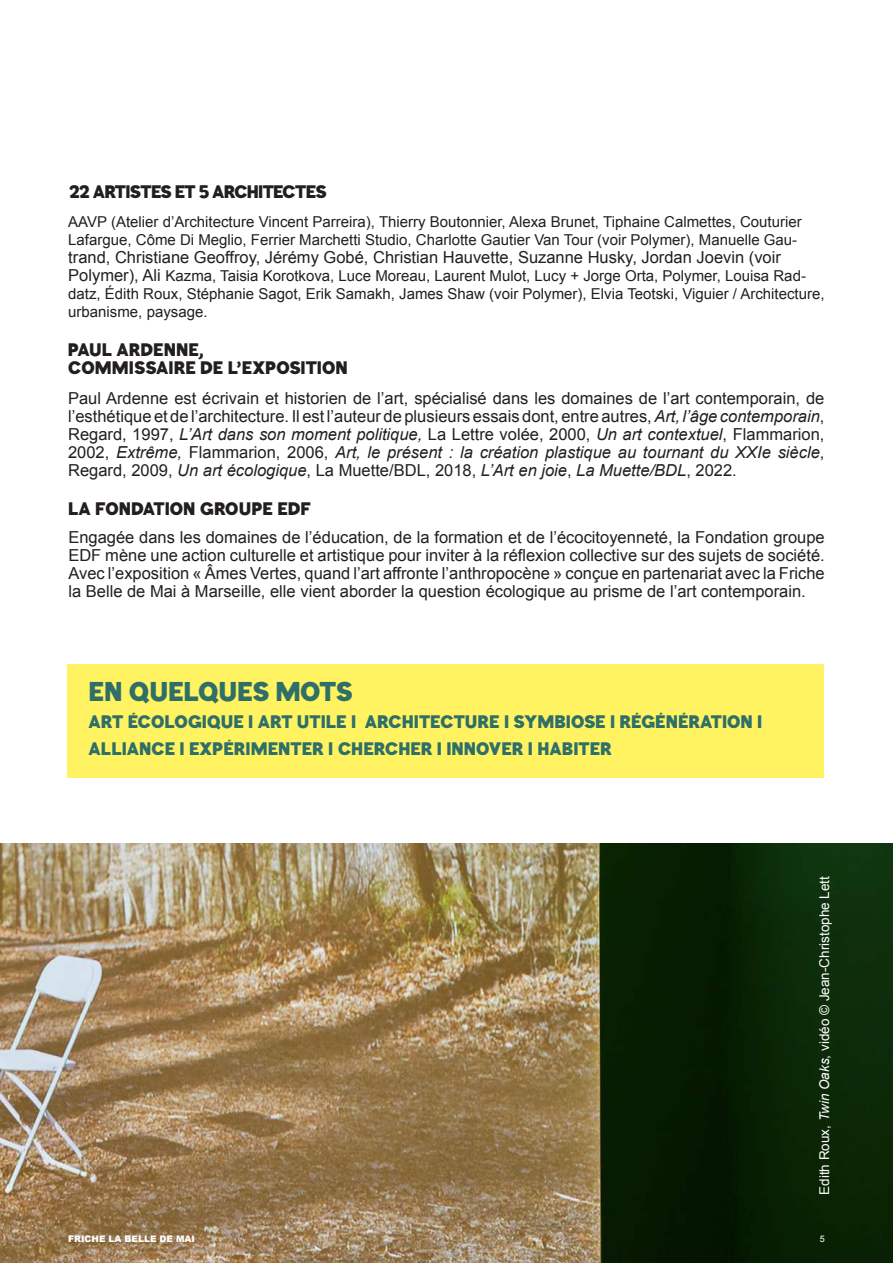
<style>
.page{position:relative;width:893px;height:1263px;background:#fff}
.page>*{position:absolute;margin:0;border:0;box-sizing:border-box;transform-origin:0 0}
.t1{font:27px "Friche";letter-spacing:-.01em;color:#306f67}
.t2{font:18px/27px "Friche";color:#306f67}
.t3{font:18px/18px "Friche";color:#231f20}
.t4{font:18px "Friche";letter-spacing:-.04em;color:#231f20}
.t5{font:18px "Friche";letter-spacing:-.02em;color:#231f20}
.t6{font:16.5px/18px "Arial";color:#231f20;text-align:justify}
.t7{font:15px/18px "Arial";color:#231f20}
.t8{font:13.5px "Arial";color:#fff}
.t9{font:900 9px "Arial";color:#fff}
.t10{font:9px "Arial";color:#fff}
.s1{font-size:16.5px}
.s2{font-style:italic}
</style>
<div class="page">
<img style="left:1px;top:844px;width:892px;height:419px">
<div style="left:67px;top:664px;width:757px;height:113px;background:#fff361"></div>
<p class="t4" style="left:69px;top:182px;width:259px">22 ARTISTES ET 5 ARCHITECTES</p>
<p class="t7" style="left:68px;top:213px;width:735px">AAVP (Atelier d’Architecture Vincent Parreira), Thierry Boutonnier, Alexa Brunet, Tiphaine Calmettes, Couturier<br>Lafargue, Côme Di Meglio, Ferrier Marchetti Studio, Charlotte Gautier Van Tour (voir Polymer), Manuelle Gau-</p>
<p class="t6" style="left:68px;top:248px;width:714px">trand, Christiane Geoffroy, Jérémy Gobé, Christian Hauvette, Suzanne Husky, Jordan Joevin (voir</p>
<p class="t7" style="left:68px;top:267px;width:758px"><span class="s1">Polymer), Ali</span> Kazma, Taisia Korotkova, Luce Moreau, Laurent Mulot, Lucy + Jorge Orta, Polymer, Louisa Rad&shy;datz, Édith Roux, Stéphanie Sagot, Erik Samakh, James Shaw (voir Polymer), Elvia Teotski, Viguier / Architecture, urbanisme, paysage.</p>
<p class="t3" style="left:68px;top:341px;width:281px">PAUL ARDENNE,<br>COMMISSAIRE DE L’EXPOSITION</p>
<p class="t6" style="left:68px;top:389px;width:758px">Paul Ardenne est écrivain et historien de l’art, spécialisé dans les domaines de l’art contemporain, de l’esthétique et de l’architecture. Il est l’auteur de plusieurs essais dont, entre autres, <span class="s2">Art, l’âge contemporain</span>, Regard, 1997, <span class="s2">L’Art dans son moment politique,</span> La Lettre volée, 2000, <span class="s2">Un art contextuel</span>, Flammarion, 2002, <span class="s2">Extrême,</span> Flammarion, 2006, <span class="s2">Art, le présent : la création plastique au tournant du XXIe siècle</span>, Regard, 2009, <span class="s2">Un art écologique</span>, La Muette/BDL, 2018, <span class="s2">L’Art en joie</span>, <span class="s2">La Muette/BDL</span>, 2022.</p>
<p class="t5" style="left:68px;top:499px;width:245px">LA FONDATION GROUPE EDF</p>
<p class="t6" style="left:68px;top:529px;width:758px">Engagée dans les domaines de l’éducation, de la formation et de l’écocitoyenneté, la Fondation groupe EDF mène une action culturelle et artistique pour inviter à la réflexion collective sur des sujets de société.<br>Avec l’exposition « Âmes Vertes, quand l’art affronte l’anthropocène » conçue en partenariat avec la Friche la Belle de Mai à Marseille, elle vient aborder la question écologique au prisme de l’art contemporain.</p>
<h1 class="t1" style="left:89px;top:677px;width:266px">EN QUELQUES MOTS</h1>
<p class="t2" style="left:89px;top:709px;width:675px">ART ÉCOLOGIQUE I ART UTILE I ARCHITECTURE I SYMBIOSE I RÉGÉNÉRATION I<br>ALLIANCE I EXPÉRIMENTER I CHERCHER I INNOVER I HABITER</p>
<p class="t8" style="left:816px;top:1195px;width:320px;rotate:-90deg">Edith Roux, <span class="s2">Twin Oaks</span>, vidéo © Jean-Christophe Lett</p>
<p class="t9" style="left:68px;top:1232px;width:128px">FRICHE LA BELLE DE MAI</p>
<p class="t10" style="left:820px;top:1233px;width:7px">5</p>
</div>
